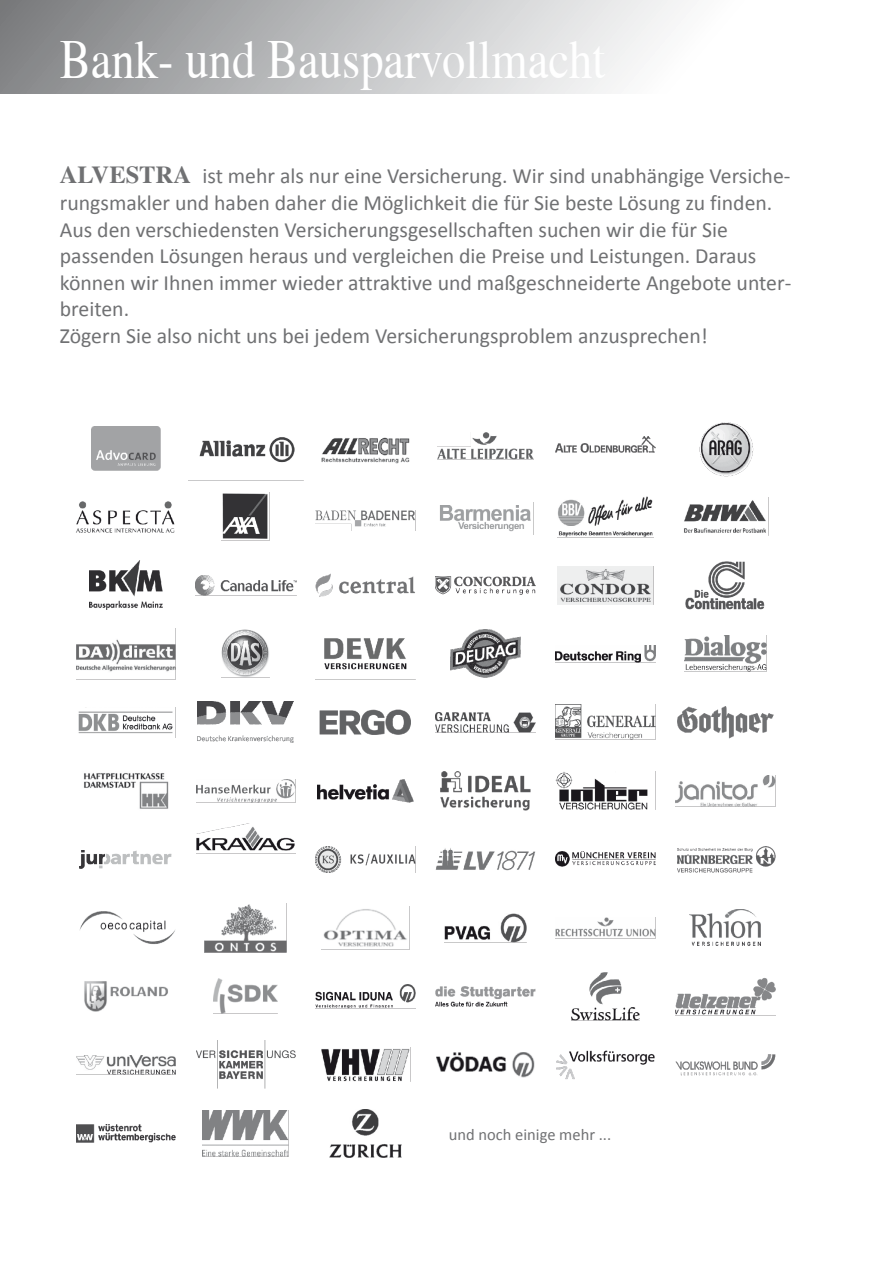
<style>
.page{position:relative;width:893px;height:1263px;background:#fff}
.page>*{position:absolute;margin:0;border:0;box-sizing:border-box;transform-origin:0 0}
.t1{font:55.05px "Times";color:#fff;scale:.85 1}
.t2{font:700 24.45px "Times";color:#707173}
.t3{font:21.75px/26.5px "Calibri";color:#707173}
.t4{font:16.5px "Calibri";color:#707173}
</style>
<div class="page">
<div style="left:0;top:0;width:893px;height:93px;background:linear-gradient(to right,#86888a,#fff)"></div>
<img style="left:199px;top:437px;width:96px;height:26px">
<img style="left:214px;top:979px;width:64px;height:35px">
<img style="left:445px;top:913px;width:81px;height:29px">
<img style="left:92px;top:426px;width:68px;height:44px">
<img style="left:321px;top:437px;width:89px;height:27px">
<img style="left:437px;top:433px;width:96px;height:27px">
<img style="left:556px;top:436px;width:99px;height:16px">
<img style="left:699px;top:422px;width:55px;height:55px">
<img style="left:76px;top:501px;width:99px;height:32px">
<img style="left:222px;top:493px;width:48px;height:48px">
<img style="left:316px;top:510px;width:99px;height:21px">
<img style="left:440px;top:505px;width:91px;height:27px">
<img style="left:558px;top:496px;width:95px;height:41px">
<img style="left:684px;top:498px;width:85px;height:38px">
<img style="left:89px;top:561px;width:73px;height:49px">
<img style="left:195px;top:576px;width:101px;height:19px">
<img style="left:316px;top:573px;width:99px;height:24px">
<img style="left:436px;top:576px;width:99px;height:19px">
<img style="left:558px;top:567px;width:95px;height:37px">
<img style="left:686px;top:561px;width:79px;height:48px">
<img style="left:76px;top:639px;width:99px;height:33px">
<img style="left:222px;top:630px;width:48px;height:48px">
<img style="left:324px;top:638px;width:83px;height:32px">
<img style="left:450px;top:630px;width:71px;height:48px">
<img style="left:556px;top:645px;width:99px;height:17px">
<img style="left:684px;top:636px;width:82px;height:36px">
<img style="left:78px;top:711px;width:95px;height:23px">
<img style="left:198px;top:701px;width:96px;height:42px">
<img style="left:319px;top:709px;width:92px;height:26px">
<img style="left:436px;top:713px;width:99px;height:19px">
<img style="left:556px;top:705px;width:99px;height:35px">
<img style="left:677px;top:706px;width:96px;height:32px">
<img style="left:84px;top:773px;width:85px;height:36px">
<img style="left:196px;top:779px;width:99px;height:24px">
<img style="left:318px;top:779px;width:96px;height:23px">
<img style="left:441px;top:771px;width:89px;height:39px">
<img style="left:556px;top:772px;width:92px;height:38px">
<img style="left:676px;top:775px;width:99px;height:31px">
<img style="left:80px;top:850px;width:92px;height:18px">
<img style="left:196px;top:824px;width:99px;height:27px">
<img style="left:316px;top:847px;width:99px;height:25px">
<img style="left:436px;top:848px;width:99px;height:23px">
<img style="left:556px;top:852px;width:99px;height:15px">
<img style="left:677px;top:846px;width:99px;height:27px">
<img style="left:79px;top:911px;width:96px;height:33px">
<img style="left:205px;top:904px;width:81px;height:48px">
<img style="left:322px;top:906px;width:88px;height:44px">
<img style="left:556px;top:918px;width:99px;height:19px">
<img style="left:690px;top:910px;width:71px;height:36px">
<img style="left:84px;top:981px;width:84px;height:31px">
<img style="left:316px;top:985px;width:99px;height:23px">
<img style="left:436px;top:987px;width:99px;height:19px">
<img style="left:572px;top:973px;width:67px;height:47px">
<img style="left:676px;top:978px;width:99px;height:37px">
<img style="left:76px;top:1055px;width:99px;height:20px">
<img style="left:196px;top:1041px;width:99px;height:48px">
<img style="left:321px;top:1049px;width:89px;height:33px">
<img style="left:436px;top:1052px;width:99px;height:25px">
<img style="left:556px;top:1050px;width:99px;height:30px">
<img style="left:676px;top:1055px;width:99px;height:20px">
<img style="left:76px;top:1124px;width:99px;height:19px">
<img style="left:203px;top:1111px;width:86px;height:45px">
<img style="left:330px;top:1109px;width:72px;height:48px">
<h1 class="t1" style="left:60px;top:35px;width:643px">Bank- und Bausparvollmacht</h1>
<p class="t2" style="left:60px;top:164px;width:133px">ALVESTRA</p>
<p class="t3" style="left:60px;top:165px;width:733px;text-indent:143px">ist mehr als nur eine Versicherung. Wir sind unabhängige Versiche&shy;rungsmakler und haben daher die Möglichkeit die für Sie beste Lösung zu finden.<br>Aus den verschiedensten Versicherungsgesellschaften suchen wir die für Sie passenden Lösungen heraus und vergleichen die Preise und Leistungen. Daraus können wir Ihnen immer wieder attraktive und maßgeschneiderte Angebote unter&shy;breiten.<br>Zögern Sie also nicht uns bei jedem Versicherungsproblem anzusprechen!</p>
<p class="t4" style="left:449px;top:1128px;width:164px">und noch einige mehr ...</p>
</div>
